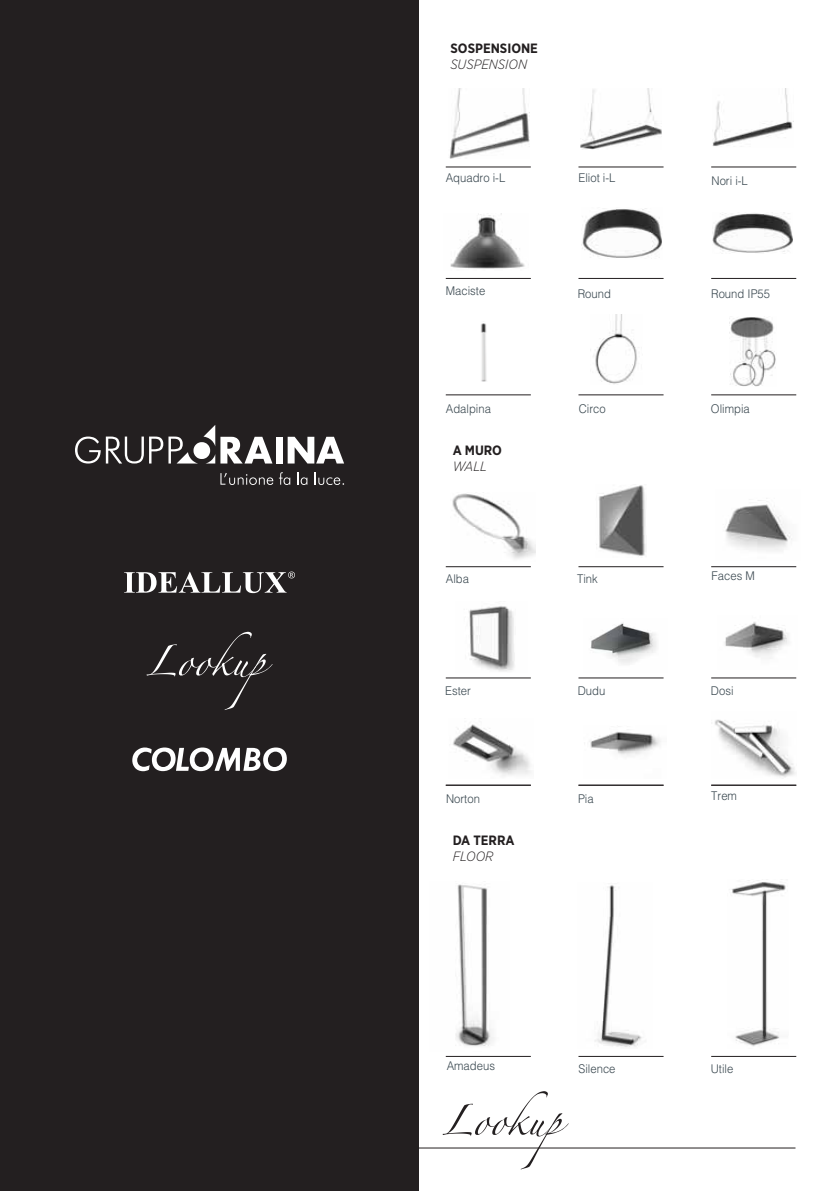
<style>
.page{position:relative;width:837px;height:1191px;background:#fff}
.page>*{position:absolute;margin:0;border:0;box-sizing:border-box;transform-origin:0 0}
.t1{font:700 13.5px "Gotham Narrow";color:#231f20}
.t2{font:italic 300 13.5px "Gotham Narrow";color:#231f20}
.t3{font:300 12px "Helvetica";color:#38464e;scale:.94 1}
</style>
<div class="page">
<hr style="left:42px;top:1147px;width:753px;height:1px;background:#231f20">
<div style="left:0;top:0;width:419px;height:1191px;background:#231f20"></div>
<svg style="left:220px;top:473px;width:53px;height:12px"></svg>
<svg style="left:279px;top:472px;width:11px;height:13px"></svg>
<svg style="left:298px;top:472px;width:9px;height:13px"></svg>
<svg style="left:315px;top:472px;width:29px;height:13px"></svg>
<div style="left:275px;top:437px;width:7px;height:26px;background:#fff"></div>
<svg style="left:288px;top:437px;width:56px;height:26px"></svg>
<svg style="left:75px;top:425px;width:197px;height:38px"></svg>
<svg style="left:147px;top:632px;width:125px;height:78px"></svg>
<svg style="left:124px;top:571px;width:171px;height:22px"></svg>
<svg style="left:132px;top:747px;width:155px;height:24px"></svg>
<img style="left:590px;top:623px;width:67px;height:41px">
<img style="left:469px;top:606px;width:46px;height:66px">
<img style="left:724px;top:622px;width:64px;height:35px">
<img style="left:450px;top:214px;width:75px;height:55px">
<img style="left:581px;top:208px;width:81px;height:50px">
<img style="left:712px;top:212px;width:81px;height:41px">
<img style="left:449px;top:88px;width:80px;height:70px">
<img style="left:580px;top:88px;width:82px;height:62px">
<img style="left:712px;top:88px;width:82px;height:58px">
<img style="left:480px;top:323px;width:7px;height:59px">
<img style="left:589px;top:731px;width:72px;height:25px">
<img style="left:715px;top:719px;width:80px;height:58px">
<img style="left:452px;top:493px;width:83px;height:66px">
<img style="left:596px;top:485px;width:50px;height:71px">
<img style="left:725px;top:498px;width:67px;height:53px">
<img style="left:590px;top:314px;width:47px;height:70px">
<img style="left:729px;top:317px;width:47px;height:69px">
<img style="left:453px;top:724px;width:78px;height:52px">
<img style="left:731px;top:880px;width:55px;height:167px">
<img style="left:595px;top:885px;width:47px;height:162px">
<img style="left:455px;top:884px;width:39px;height:162px">
<svg style="left:442px;top:1091px;width:126px;height:78px"></svg>
<hr style="left:446px;top:167px;width:85px;height:1px;background:#231f20">
<hr style="left:578px;top:167px;width:85px;height:1px;background:#231f20">
<hr style="left:711px;top:167px;width:85px;height:1px;background:#231f20">
<hr style="left:446px;top:278px;width:85px;height:1px;background:#231f20">
<hr style="left:578px;top:278px;width:85px;height:1px;background:#231f20">
<hr style="left:711px;top:278px;width:85px;height:1px;background:#231f20">
<hr style="left:446px;top:395px;width:85px;height:1px;background:#231f20">
<hr style="left:578px;top:395px;width:85px;height:1px;background:#231f20">
<hr style="left:711px;top:395px;width:85px;height:1px;background:#231f20">
<hr style="left:446px;top:566px;width:85px;height:1px;background:#231f20">
<hr style="left:578px;top:566px;width:85px;height:1px;background:#231f20">
<hr style="left:711px;top:566px;width:85px;height:1px;background:#231f20">
<hr style="left:446px;top:678px;width:85px;height:1px;background:#231f20">
<hr style="left:578px;top:678px;width:85px;height:1px;background:#231f20">
<hr style="left:711px;top:678px;width:85px;height:1px;background:#231f20">
<hr style="left:446px;top:785px;width:85px;height:1px;background:#231f20">
<hr style="left:578px;top:785px;width:85px;height:1px;background:#231f20">
<hr style="left:711px;top:785px;width:85px;height:1px;background:#231f20">
<hr style="left:446px;top:1056px;width:85px;height:1px;background:#231f20">
<hr style="left:578px;top:1056px;width:85px;height:1px;background:#231f20">
<hr style="left:711px;top:1056px;width:85px;height:1px;background:#231f20">
<p class="t1" style="left:450px;top:43px;width:89px">SOSPENSIONE</p>
<p class="t2" style="left:450px;top:58px;width:78px">SUSPENSION</p>
<p class="t3" style="left:446px;top:174px;width:65px">Aquadro i-L</p>
<p class="t3" style="left:446px;top:286px;width:44px">Maciste</p>
<p class="t3" style="left:578px;top:174px;width:41px">Eliot i-L</p>
<p class="t3" style="left:577px;top:289px;width:37px">Round</p>
<p class="t3" style="left:711px;top:177px;width:40px">Nori i-L</p>
<p class="t3" style="left:711px;top:289px;width:64px">Round IP55</p>
<p class="t3" style="left:446px;top:404px;width:50px">Adalpina</p>
<p class="t1" style="left:453px;top:444px;width:51px">A MURO</p>
<p class="t2" style="left:453px;top:460px;width:36px">WALL</p>
<p class="t3" style="left:579px;top:404px;width:30px">Circo</p>
<p class="t3" style="left:711px;top:404px;width:43px">Olimpia</p>
<p class="t3" style="left:446px;top:574px;width:26px">Alba</p>
<p class="t3" style="left:577px;top:574px;width:24px">Tink</p>
<p class="t3" style="left:711px;top:571px;width:48px">Faces M</p>
<p class="t3" style="left:445px;top:686px;width:29px">Ester</p>
<p class="t3" style="left:446px;top:794px;width:38px">Norton</p>
<p class="t1" style="left:453px;top:834px;width:63px">DA TERRA</p>
<p class="t2" style="left:453px;top:850px;width:42px">FLOOR</p>
<p class="t3" style="left:577px;top:686px;width:31px">Dudu</p>
<p class="t3" style="left:578px;top:794px;width:18px">Pia</p>
<p class="t3" style="left:711px;top:686px;width:25px">Dosi</p>
<p class="t3" style="left:711px;top:791px;width:29px">Trem</p>
<p class="t3" style="left:447px;top:1061px;width:53px">Amadeus</p>
<p class="t3" style="left:578px;top:1064px;width:41px">Silence</p>
<p class="t3" style="left:711px;top:1064px;width:26px">Utile</p>
</div>
